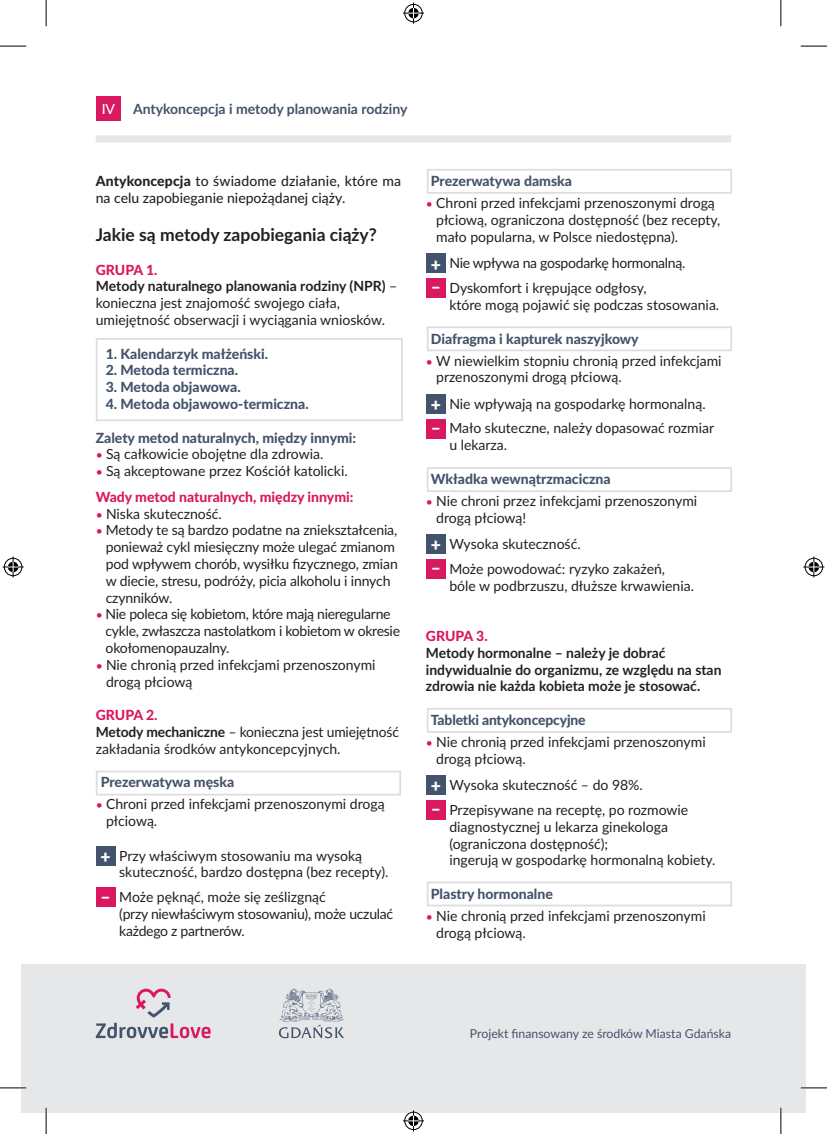
<style>
.page{position:relative;width:827px;height:1134px;background:#fff}
.page>*{position:absolute;margin:0;border:0;box-sizing:border-box;transform-origin:0 0}
.t1{font:700 17.5px "Lato";color:#231f20}
.t2{font:14px/16.8px "Lato";color:#231f20}
.t3{font:800 14px "Lato";color:#43536b}
.t4{font:14px/16.8px "Lato";letter-spacing:-.02em;color:#231f20}
.t5{font:700 14px/16.8px "Lato";color:#231f20}
.t6{font:500 14px/16.8px "Lato";color:#231f20}
.t7{font:700 14px "Lato";color:#43536b}
.t8{font:800 14px "Lato";letter-spacing:-.005em;color:#d91860}
.t9{font:500 14px "Lato";color:#fff}
.t10{font:12.25px "Lato";color:#43536b}
.s1{font-weight:800}
.s2{font-weight:800;color:#d91860}
.s3{font-weight:700}
.s4{font-size:12.25px;color:#d91860}
.s5{font-weight:900;font-size:17.5px;color:#fff}
</style>
<div class="page">
<div style="left:96px;top:96px;width:25px;height:25px;background:#d91860"></div>
<div style="left:96px;top:135px;width:635px;height:7px;background:#e6e7e9"></div>
<div style="left:96px;top:846px;width:20px;height:20px;background:#43536b"></div>
<div style="left:96px;top:887px;width:20px;height:20px;background:#d91860"></div>
<div style="left:426px;top:254px;width:19px;height:19px;background:#43536b"></div>
<div style="left:426px;top:278px;width:19px;height:20px;background:#d91860"></div>
<div style="left:426px;top:394px;width:19px;height:20px;background:#43536b"></div>
<div style="left:426px;top:419px;width:19px;height:19px;background:#d91860"></div>
<div style="left:426px;top:534px;width:19px;height:20px;background:#43536b"></div>
<div style="left:426px;top:559px;width:19px;height:20px;background:#d91860"></div>
<div style="left:426px;top:775px;width:19px;height:20px;background:#43536b"></div>
<div style="left:426px;top:800px;width:19px;height:20px;background:#d91860"></div>
<div style="left:96px;top:338px;width:307px;height:83px;border:2px solid #dcdddf"></div>
<div style="left:96px;top:771px;width:305px;height:24px;border:2px solid #dcdddf"></div>
<div style="left:426px;top:169px;width:306px;height:25px;border:2px solid #dcdddf"></div>
<div style="left:426px;top:326px;width:306px;height:25px;border:2px solid #dcdddf"></div>
<div style="left:426px;top:467px;width:306px;height:25px;border:2px solid #dcdddf"></div>
<div style="left:426px;top:708px;width:306px;height:25px;border:2px solid #dcdddf"></div>
<div style="left:426px;top:881px;width:306px;height:25px;border:2px solid #dcdddf"></div>
<div style="left:21px;top:964px;width:784px;height:149px;background:#e6e7e9"></div>
<svg style="left:96px;top:1023px;width:114px;height:15px"></svg>
<svg style="left:136px;top:989px;width:35px;height:28px"></svg>
<svg style="left:279px;top:989px;width:65px;height:49px"></svg>
<hr style="left:0;top:1087px;width:26px;height:2px;background:#fff">
<hr style="left:800px;top:1087px;width:26px;height:2px;background:#fff">
<hr style="left:45px;top:1108px;width:2px;height:26px;background:#fff">
<hr style="left:779px;top:1108px;width:2px;height:26px;background:#fff">
<svg style="left:0;top:46px;width:26px;height:1px"></svg>
<svg style="left:800px;top:46px;width:26px;height:1px"></svg>
<svg style="left:0;top:1088px;width:26px;height:1px"></svg>
<svg style="left:800px;top:1088px;width:26px;height:1px"></svg>
<svg style="left:46px;top:0;width:1px;height:26px"></svg>
<svg style="left:46px;top:1108px;width:1px;height:26px"></svg>
<svg style="left:780px;top:0;width:1px;height:26px"></svg>
<svg style="left:780px;top:1108px;width:1px;height:26px"></svg>
<svg style="left:403px;top:3px;width:21px;height:21px"></svg>
<svg style="left:403px;top:1110px;width:21px;height:21px"></svg>
<svg style="left:3px;top:556px;width:21px;height:21px"></svg>
<svg style="left:803px;top:556px;width:21px;height:21px"></svg>
<p class="t9" style="left:102px;top:99px;width:15px">IV</p>
<p class="t7" style="left:133px;top:98px;width:276px">Antykoncepcja i metody planowania rodziny</p>
<p class="t6" style="left:96px;top:172px;width:307px"><span class="s1">Antykoncepcja</span> to świadome działanie, które ma na celu zapobieganie niepożądanej ciąży.</p>
<p class="t1" style="left:96px;top:222px;width:282px">Jakie są metody zapobiegania ciąży?</p>
<p class="t2" style="left:96px;top:260px;width:303px"><span class="s2">GRUPA 1.<br></span><span class="s3">Metody naturalnego planowania rodziny (NPR)</span> – konieczna jest znajomość swojego ciała, umiejętność obserwacji i wyciągania wniosków.</p>
<p class="t3" style="left:106px;top:343px;width:164px">1. Kalendarzyk małżeński.</p>
<p class="t3" style="left:106px;top:360px;width:134px">2. Metoda termiczna.</p>
<p class="t3" style="left:106px;top:377px;width:136px">3. Metoda objawowa.</p>
<p class="t3" style="left:106px;top:393px;width:204px">4. Metoda objawowo-termiczna.</p>
<p class="t3" style="left:96px;top:427px;width:262px">Zalety metod naturalnych, między innymi:</p>
<p class="t2" style="left:96px;top:445px;width:229px"><span class="s4">•</span> Są całkowicie obojętne dla zdrowia.</p>
<p class="t2" style="left:96px;top:458px;width:259px;line-height:25.6px"><span class="s4">•</span> Są akceptowane przez Kościół katolicki.<br><span class="s2">Wady metod naturalnych, między innymi:</span></p>
<p class="t2" style="left:96px;top:504px;width:128px"><span class="s4">•</span> Niska skuteczność.</p>
<p class="t2" style="left:106px;top:521px;width:293px;text-indent:-10px"><span class="s4">•</span> Metody te są bardzo podatne na zniekształcenia, ponieważ cykl miesięczny może ulegać zmianom pod wpływem chorób, wysiłku fizycznego, zmian w diecie, stresu, podróży, picia alkoholu i innych czynników.</p>
<p class="t4" style="left:105px;top:605px;width:296px;text-indent:-10px"><span class="s4">•</span> Nie poleca się kobietom, które mają nieregularne cykle, zwłaszcza nastolatkom i kobietom w okresie okołomenopauzalny.</p>
<p class="t2" style="left:106px;top:656px;width:271px;text-indent:-10px"><span class="s4">•</span> Nie chronią przed infekcjami przenoszonymi drogą płciową</p>
<p class="t2" style="left:96px;top:706px;width:304px"><span class="s2">GRUPA 2.<br></span><span class="s3">Metody mechaniczne</span> – konieczna jest umiejętność zakładania środków antykoncepcyjnych.</p>
<p class="t3" style="left:101px;top:772px;width:135px">Prezerwatywa męska</p>
<p class="t2" style="left:106px;top:795px;width:280px;text-indent:-10px"><span class="s4">•</span> Chroni przed infekcjami przenoszonymi drogą płciową.</p>
<p class="t2" style="left:119px;top:847px;width:271px;text-indent:-19px"><span class="s5">+</span> Przy właściwym stosowaniu ma wysoką skuteczność, bardzo dostępna (bez recepty).</p>
<p class="t4" style="left:119px;top:888px;width:275px;text-indent:-19px"><span class="s5">–</span> Może pęknąć, może się ześlizgnąć<br>(przy niewłaściwym stosowaniu), może uczulać każdego z partnerów.</p>
<p class="t3" style="left:431px;top:171px;width:143px">Prezerwatywa damska</p>
<p class="t2" style="left:436px;top:194px;width:286px;text-indent:-10px"><span class="s4">•</span> Chroni przed infekcjami przenoszonymi drogą płciową, ograniczona dostępność (bez recepty, mało popularna, w Polsce niedostępna).</p>
<p class="t4" style="left:430px;top:254px;width:256px"><span class="s5">+</span> Nie wpływa na gospodarkę hormonalną.</p>
<p class="t2" style="left:449px;top:279px;width:271px;text-indent:-19px"><span class="s5">–</span> Dyskomfort i krępujące odgłosy,<br>które mogą pojawić się podczas stosowania.</p>
<p class="t3" style="left:431px;top:328px;width:209px">Diafragma i kapturek naszyjkowy</p>
<p class="t2" style="left:436px;top:351px;width:287px;text-indent:-10px"><span class="s4">•</span> W niewielkim stopniu chronią przed infekcjami przenoszonymi drogą płciową.</p>
<p class="t2" style="left:430px;top:395px;width:276px"><span class="s5">+</span> Nie wpływają na gospodarkę hormonalną.</p>
<p class="t2" style="left:449px;top:419px;width:266px;text-indent:-19px"><span class="s5">–</span> Mało skuteczne, należy dopasować rozmiar u lekarza.</p>
<p class="t3" style="left:431px;top:468px;width:181px">Wkładka wewnątrzmaciczna</p>
<p class="t2" style="left:436px;top:492px;width:262px;text-indent:-10px"><span class="s4">•</span> Nie chroni przez infekcjami przenoszonymi drogą płciową!</p>
<p class="t2" style="left:430px;top:535px;width:151px"><span class="s5">+</span> Wysoka skuteczność.</p>
<p class="t2" style="left:449px;top:560px;width:246px;text-indent:-19px"><span class="s5">–</span> Może powodować: ryzyko zakażeń, bóle w podbrzuszu, dłuższe krwawienia.</p>
<p class="t8" style="left:426px;top:626px;width:63px">GRUPA 3.</p>
<p class="t5" style="left:426px;top:644px;width:297px">Metody hormonalne – należy je dobrać indywidualnie do organizmu, ze względu na stan zdrowia nie każda kobieta może je stosować.</p>
<p class="t3" style="left:431px;top:710px;width:156px">Tabletki antykoncepcyjne</p>
<p class="t2" style="left:436px;top:733px;width:271px;text-indent:-10px"><span class="s4">•</span> Nie chronią przed infekcjami przenoszonymi drogą płciową.</p>
<p class="t2" style="left:430px;top:776px;width:213px"><span class="s5">+</span> Wysoka skuteczność – do 98%.</p>
<p class="t2" style="left:449px;top:801px;width:268px;text-indent:-19px"><span class="s5">–</span> Przepisywane na receptę, po rozmowie diagnostycznej u lekarza ginekologa (ograniczona dostępność);<br>ingerują w gospodarkę hormonalną kobiety.</p>
<p class="t3" style="left:431px;top:883px;width:123px">Plastry hormonalne</p>
<p class="t2" style="left:436px;top:907px;width:271px;text-indent:-10px"><span class="s4">•</span> Nie chronią przed infekcjami przenoszonymi drogą płciową.</p>
<p class="t10" style="left:470px;top:1025px;width:263px">Projekt finansowany ze środków Miasta Gdańska</p>
</div>
